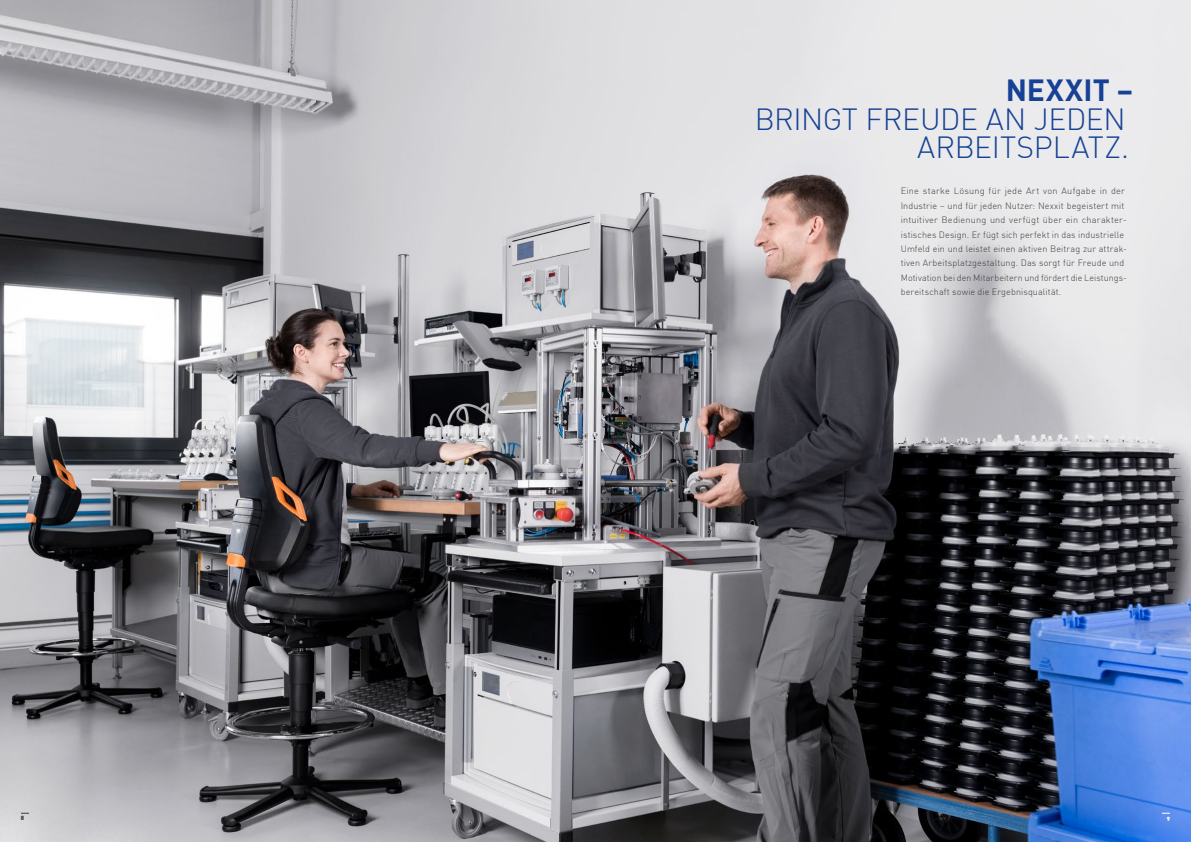
<style>
.page{position:relative;width:1191px;height:842px;background:#fff}
.page>*{position:absolute;margin:0;border:0;box-sizing:border-box;transform-origin:0 0}
.t1{font:300 30px/28.8px "DIN";letter-spacing:-.01em;color:#164194;text-align:right}
.t2{font:700 30px "DIN";letter-spacing:.01em;color:#164194}
.t3{font:300 9px/14.4px "DIN";letter-spacing:.015em;color:#3c3c3b}
.t4{font:900 6px "DIN";color:#3c3c3b}
.t5{font:900 6px "DIN";color:#fff}
</style>
<div class="page">
<img style="left:0;top:0;width:1191px;height:842px">
<h1 class="t2" style="left:1006px;top:70px;width:129px">NEXXIT –</h1>
<h1 class="t1" style="left:754px;top:104px;width:376px">BRINGT FREUDE AN JEDEN<br>ARBEITSPLATZ.</h1>
<p class="t3" style="left:900px;top:184px;width:228px">Eine starke Lösung für jede Art von Aufgabe in der Industrie – und für jeden Nutzer: Nexxit begeistert mit intuitiver Bedienung und verfügt über ein charakter&shy;istisches Design. Er fügt sich perfekt in das industrielle Umfeld ein und leistet einen aktiven Beitrag zur attrak&shy;tiven Arbeitsplatzgestaltung. Das sorgt für Freude und Motivation bei den Mitarbeitern und fördert die Leistungs&shy;bereitschaft sowie die Ergebnisqualität.</p>
<p class="t4" style="left:21px;top:814px;width:5px">8</p>
<p class="t5" style="left:1166px;top:814px;width:5px">9</p>
</div>
